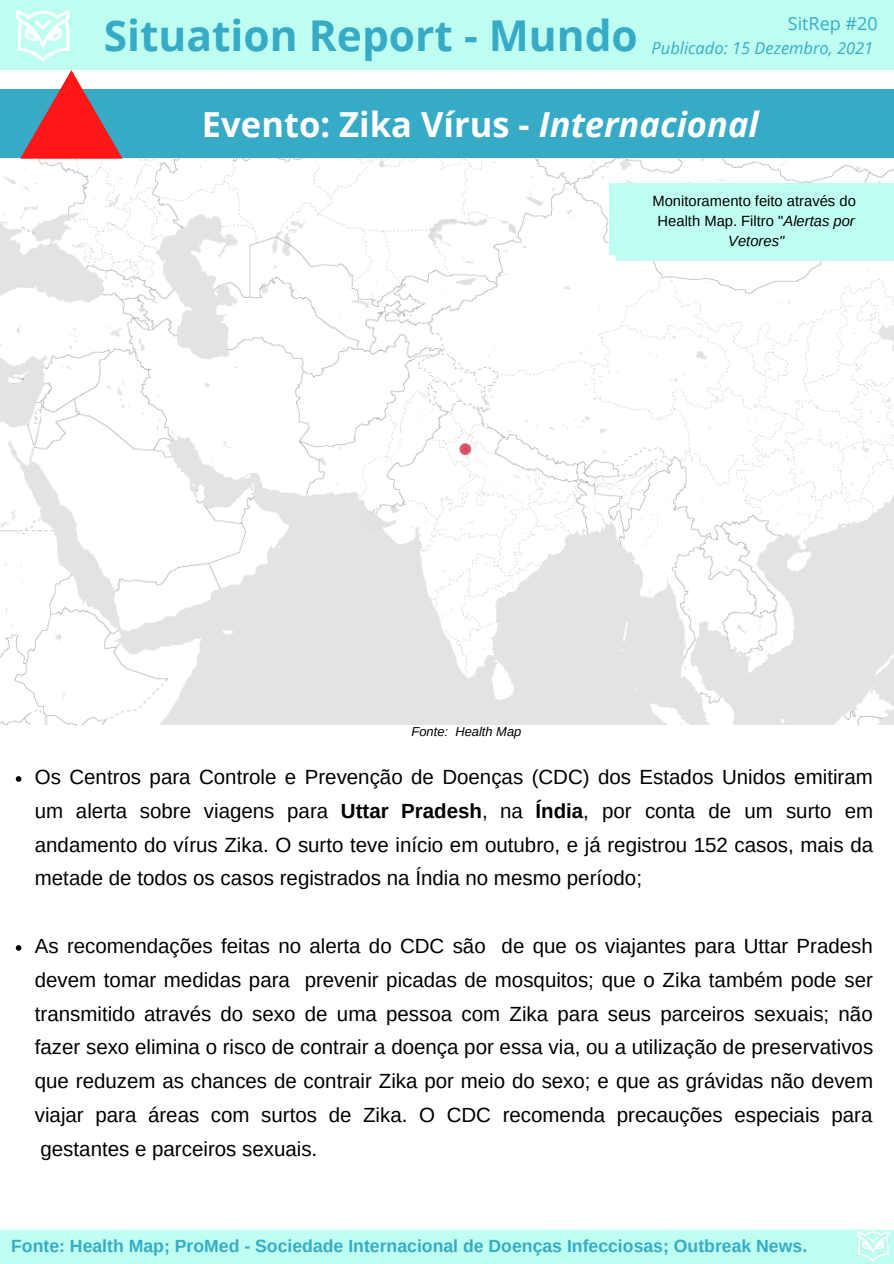
<style>
.page{position:relative;width:894px;height:1264px;background:#fff}
.page>*{position:absolute;margin:0;border:0;box-sizing:border-box;transform-origin:0 0}
.t1{font:700 42.45px "Open Sans";color:#37abc6}
.t2{font:700 34.5px "Open Sans";color:#fff}
.t3{font:20.55px/33.8px "Arimo";color:#000;text-align:justify}
.t4{font:18px "Open Sans";color:#37abc6}
.t5{font:700 17.7px "Arimo";color:#37abc6}
.t6{font:italic 16.5px "Open Sans";color:#37abc6}
.t7{font:italic 14.7px/20.2px "Arimo";color:#000;text-align:center}
.t8{font:14.7px "Arimo";color:#000}
.t9{font:italic 12.9px "Arimo";color:#000}
.s1{font-style:italic}
.s2{font-style:normal}
.s3{font-weight:700}
</style>
<div class="page">
<div style="left:0;top:0;width:893px;height:70px;background:#befff1"></div>
<img style="left:16px;top:9px;width:54px;height:53px">
<div style="left:0;top:89px;width:893px;height:70px;background:#37abc6"></div>
<div style="left:0;top:1229px;width:893px;height:34px;background:#befff1"></div>
<img style="left:856px;top:1229px;width:33px;height:33px">
<img style="left:0;top:159px;width:893px;height:565px">
<div style="left:616px;top:254px;width:277px;height:7px;background:#befff1"></div>
<div style="left:609px;top:183px;width:284px;height:71px;background:#befff1"></div>
<svg style="left:20px;top:70px;width:103px;height:89px"></svg>
<svg style="left:16px;top:776px;width:5px;height:5px"></svg>
<svg style="left:16px;top:945px;width:5px;height:5px"></svg>
<p class="t1" style="left:104px;top:6px;width:535px">Situation Report - Mundo</p>
<p class="t4" style="left:787px;top:11px;width:91px">SitRep #20</p>
<p class="t6" style="left:651px;top:36px;width:223px">Publicado: 15 Dezembro, 2021</p>
<p class="t2" style="left:202px;top:100px;width:558px">Evento: Zika Vírus - <span class="s1">Internacional</span></p>
<p class="t8" style="left:652px;top:192px;width:205px">Monitoramento feito através do</p>
<p class="t7" style="left:657px;top:211px;width:199px"><span class="s2">Health Map. Filtro "</span>Alertas por<br>Vetores"</p>
<p class="t9" style="left:411px;top:724px;width:111px">Fonte: Health Map</p>
<p class="t3" style="left:35px;top:760px;width:839px">Os Centros para Controle e Prevenção de Doenças (CDC) dos Estados Unidos emitiram um alerta sobre viagens para <span class="s3">Uttar Pradesh</span>, na <span class="s3">Índia</span>, por conta de um surto em andamento do vírus Zika. O surto teve início em outubro, e já registrou 152 casos, mais da metade de todos os casos registrados na Índia no mesmo período;</p>
<p class="t3" style="left:35px;top:929px;width:839px">As recomendações feitas no alerta do CDC são de que os viajantes para Uttar Pradesh devem tomar medidas para prevenir picadas de mosquitos; que o Zika também pode ser transmitido através do sexo de uma pessoa com Zika para seus parceiros sexuais; não fazer sexo elimina o risco de contrair a doença por essa via, ou a utilização de preservativos que reduzem as chances de contrair Zika por meio do sexo; e que as grávidas não devem viajar para áreas com surtos de Zika. O CDC recomenda precauções especiais para gestantes e parceiros sexuais.</p>
<p class="t5" style="left:11px;top:1236px;width:797px">Fonte: Health Map; ProMed - Sociedade Internacional de Doenças Infecciosas; Outbreak News.</p>
</div>
